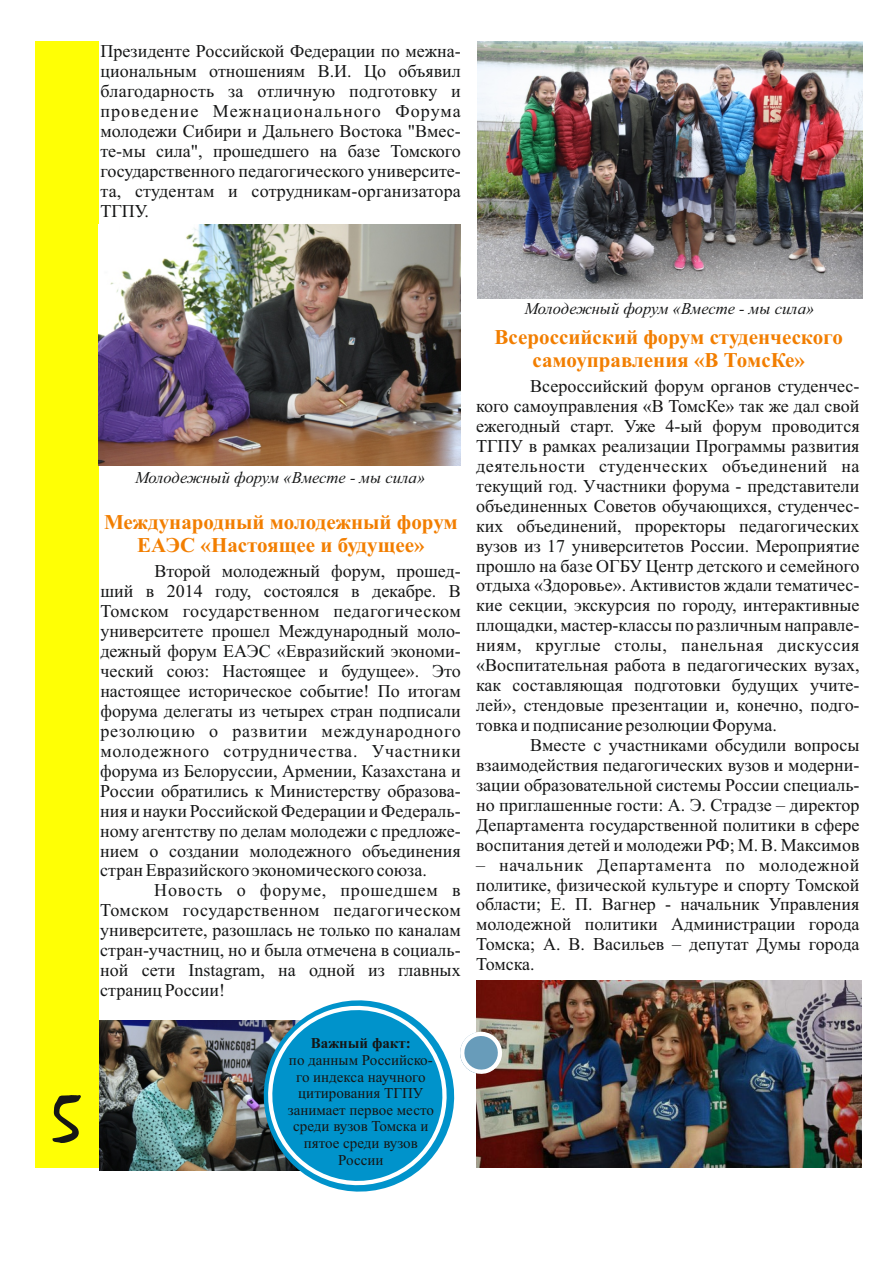
<style>
.page{position:relative;width:893px;height:1263px;background:#fff}
.page>*{position:absolute;margin:0;border:0;box-sizing:border-box;transform-origin:0 0}
.t1{font:72px "Mistral";color:#151616}
.t2{font:700 21px/23.2px "Times New Roman";color:#f27e00;text-align:center}
.t3{font:18px/20px "Times New Roman";color:#151616;text-align:justify}
.t4{font:italic 16.5px "Times New Roman";color:#151616}
.t5{font:15px/16.6px "Times New Roman";color:#151616;text-align:center}
.t6{font:700 15px "Times New Roman";color:#151616}
</style>
<div class="page">
<div style="left:35px;top:41px;width:64px;height:1127px;background:#ffff05"></div>
<img style="left:99px;top:225px;width:361px;height:240px">
<img style="left:477px;top:42px;width:385px;height:256px">
<img style="left:100px;top:1020px;width:152px;height:150px">
<svg style="left:252px;top:1020px;width:7px;height:151px"></svg>
<img style="left:476px;top:980px;width:385px;height:187px">
<svg style="left:259px;top:997px;width:249px;height:195px"></svg>
<p class="t3" style="left:100px;top:43px;width:362px">Президенте Российской Федерации по межна&shy;циональным отношениям В.И. Цо объявил благодарность за отличную подготовку и проведение Межнационального Форума молодежи Сибири и Дальнего Востока "Вмес&shy;те-мы сила", прошедшего на базе Томского государственного педагогического университе&shy;та, студентам и сотрудникам-организатора ТГПУ.</p>
<h1 class="t1" style="left:53px;top:1092px;width:30px">5</h1>
<p class="t4" style="left:135px;top:471px;width:292px">Молодежный форум «Вместе - мы сила»</p>
<p class="t2" style="left:104px;top:513px;width:355px">Международный молодежный форум<br>ЕАЭС «Настоящее и будущее»</p>
<p class="t3" style="left:100px;top:563px;width:362px;text-indent:54px">Второй молодежный форум, прошед&shy;ший в 2014 году, состоялся в декабре. В Томском государственном педагогическом университете прошел Международный моло&shy;дежный форум ЕАЭС «Евразийский экономи&shy;ческий союз: Настоящее и будущее». Это настоящее историческое событие! По итогам форума делегаты из четырех стран подписали резолюцию о развитии международного молодежного сотрудничества. Участники форума из Белоруссии, Армении, Казахстана и России обратились к Министерству образова&shy;ния и науки Российской Федерации и Федераль&shy;ному агентству по делам молодежи с предложе&shy;нием о создании молодежного объединения стран Евразийского экономического союза.</p>
<p class="t3" style="left:100px;top:882px;width:362px;text-indent:54px">Новость о форуме, прошедшем в Томском государственном педагогическом университете, разошлась не только по каналам стран-участниц, но и была отмечена в социаль&shy;ной сети Instagram, на одной из главных страниц России!</p>
<p class="t6" style="left:311px;top:1038px;width:102px">Важный факт:</p>
<p class="t5" style="left:288px;top:1053px;width:147px">по данным Российско&shy;го индекса научного цитирования ТГПУ занимает первое место среди вузов Томска и пятое среди вузов<br>России</p>
<p class="t4" style="left:524px;top:303px;width:292px">Молодежный форум «Вместе - мы сила»</p>
<p class="t2" style="left:495px;top:327px;width:350px">Всероссийский форум студенческого самоуправления «В ТомсКе»</p>
<p class="t3" style="left:476px;top:378px;width:385px;text-indent:54px">Всероссийский форум органов студенчес&shy;кого самоуправления «В ТомсКе» так же дал свой ежегодный старт. Уже 4-ый форум проводится ТГПУ в рамках реализации Программы развития деятельности студенческих объединений на текущий год. Участники форума - представители объединенных Советов обучающихся, студенчес&shy;ких объединений, проректоры педагогических вузов из 17 университетов России. Мероприятие прошло на базе ОГБУ Центр детского и семейного отдыха «Здоровье». Активистов ждали тематичес&shy;кие секции, экскурсия по городу, интерактивные площадки, мастер-классы по различным направле&shy;ниям, круглые столы, панельная дискуссия «Воспитательная работа в педагогических вузах, как составляющая подготовки будущих учите&shy;лей», стендовые презентации и, конечно, подго&shy;товка и подписание резолюции Форума.</p>
<p class="t3" style="left:476px;top:737px;width:385px;text-indent:54px">Вместе с участниками обсудили вопросы взаимодействия педагогических вузов и модерни&shy;зации образовательной системы России специаль&shy;но приглашенные гости: А. Э. Страдзе – директор Департамента государственной политики в сфере воспитания детей и молодежи РФ; М. В. Максимов</p>
<p class="t3" style="left:476px;top:856px;width:385px">– начальник Департамента по молодежной политике, физической культуре и спорту Томской области; Е. П. Вагнер - начальник Управления молодежной политики Администрации города Томска; А. В. Васильев – депутат Думы города Томска.</p>
</div>
